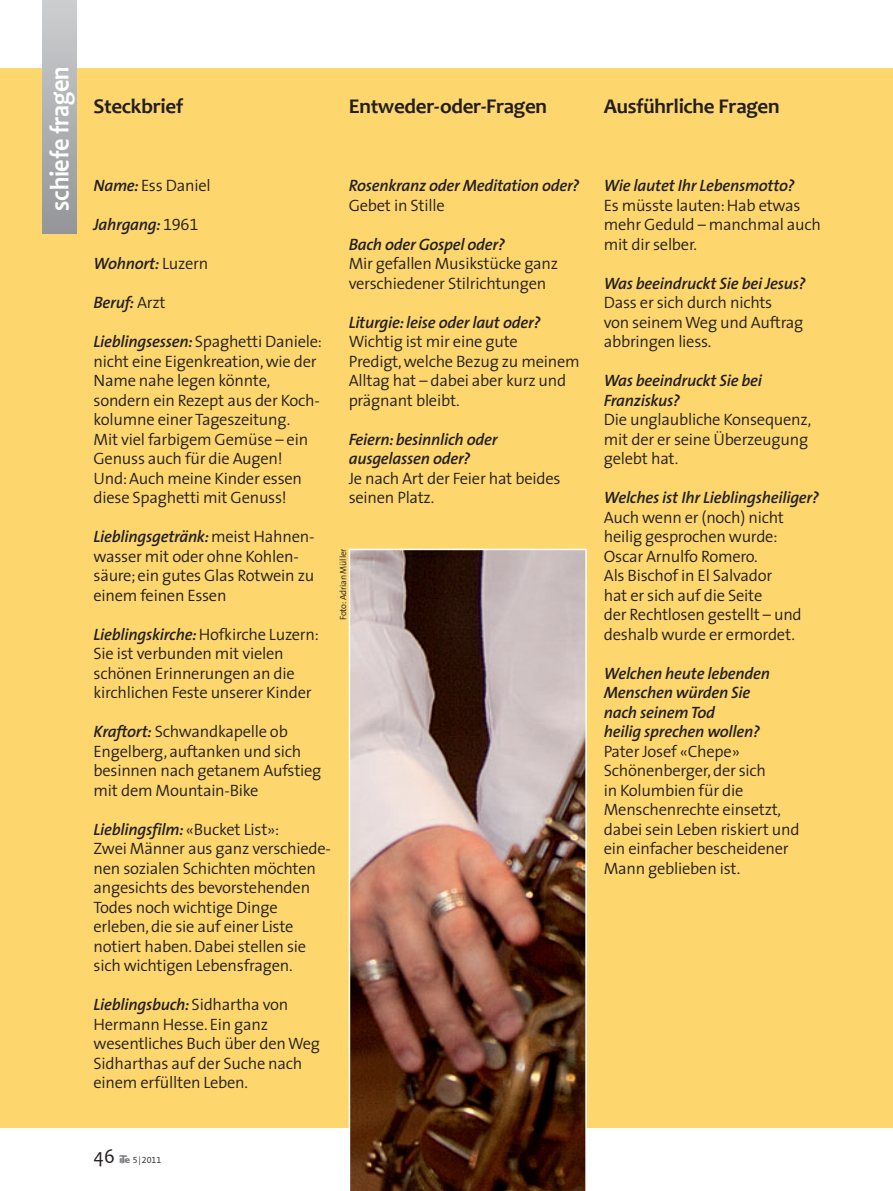
<style>
.page{position:relative;width:893px;height:1191px;background:#fff}
.page>*{position:absolute;margin:0;border:0;box-sizing:border-box;transform-origin:0 0}
.t1{font:700 27px "Candara";letter-spacing:-.015em;color:#fff;scale:.9 1}
.t2{font:700 21px "Candara";letter-spacing:-.015em;color:#231f20}
.t3{font:21px "Candara";color:#231f20;scale:.94 1}
.t4{font:300 16.5px/19.5px "The Sans SN";letter-spacing:-.015em;color:#231f20}
.t5{font:italic 600 16.5px/19.5px "The Sans SN";letter-spacing:-.015em;color:#231f20}
.t6{font:300 9px "The Sans SN";letter-spacing:-.015em;color:#231f20}
.s1{font-weight:600;font-style:italic}
.s2{font-weight:300;font-style:normal}
.s3{font-family:"Ite Font";font-weight:400;color:#808285}
</style>
<div class="page">
<div style="left:0;top:68px;width:893px;height:1059px;background:#fdd76d"></div>
<img style="left:349px;top:549px;width:238px;height:642px">
<div style="left:43px;top:0;width:34px;height:234px;background:linear-gradient(to bottom,#cdced0,#949599)"></div>
<h1 class="t1" style="left:43px;top:210px;width:161px;rotate:-90deg">schiefe fragen</h1>
<p class="t2" style="left:94px;top:93px;width:91px">Steckbrief</p>
<p class="t2" style="left:604px;top:93px;width:177px">Ausführliche Fragen</p>
<p class="t2" style="left:349px;top:93px;width:200px">Entweder-oder-Fragen</p>
<p class="t4" style="left:94px;top:177px;width:119px"><span class="s1">Name:</span> Ess Daniel</p>
<p class="t5" style="left:94px;top:216px;width:107px">Jahrgang: <span class="s2">1961</span></p>
<p class="t5" style="left:94px;top:255px;width:116px">Wohnort: <span class="s2">Luzern</span></p>
<p class="t5" style="left:94px;top:294px;width:74px">Beruf: <span class="s2">Arzt</span></p>
<p class="t4" style="left:94px;top:333px;width:230px"><span class="s1">Lieblingsessen:</span> Spaghetti Daniele: nicht eine Eigenkreation, wie der<br>Name nahe legen könnte, sondern ein Rezept aus der Koch&shy;kolumne einer Tageszeitung.<br>Mit viel farbigem Gemüse – ein<br>Genuss auch für die Augen!<br>Und: Auch meine Kinder essen diese Spaghetti mit Genuss!</p>
<p class="t4" style="left:94px;top:528px;width:223px"><span class="s1">Lieblingsgetränk:</span> meist Hahnen&shy;wasser mit oder ohne Kohlen&shy;säure; ein gutes Glas Rotwein zu einem feinen Essen</p>
<p class="t4" style="left:94px;top:626px;width:227px"><span class="s1">Lieblingskirche:</span> Hofkirche Luzern:<br>Sie ist verbunden mit vielen schönen Erinnerungen an die kirchlichen Feste unserer Kinder</p>
<p class="t4" style="left:94px;top:723px;width:229px"><span class="s1">Kraftort:</span> Schwandkapelle ob<br>Engelberg, auftanken und sich besinnen nach getanem Aufstieg mit dem Mountain-Bike</p>
<p class="t4" style="left:94px;top:821px;width:239px"><span class="s1">Lieblingsfilm:</span> «Bucket List»:<br>Zwei Männer aus ganz verschiede&shy;nen sozialen Schichten möchten angesichts des bevorstehenden<br>Todes noch wichtige Dinge erleben, die sie auf einer Liste notiert haben. Dabei stellen sie sich wichtigen Lebensfragen.</p>
<p class="t4" style="left:94px;top:996px;width:228px"><span class="s1">Lieblingsbuch:</span> Sidhartha von<br>Hermann Hesse. Ein ganz wesentliches Buch über den Weg<br>Sidharthas auf der Suche nach einem erfüllten Leben.</p>
<p class="t5" style="left:349px;top:177px;width:232px">Rosenkranz oder Meditation oder?</p>
<p class="t4" style="left:349px;top:197px;width:98px">Gebet in Stille</p>
<p class="t5" style="left:349px;top:236px;width:158px">Bach oder Gospel oder?</p>
<p class="t4" style="left:349px;top:255px;width:211px">Mir gefallen Musikstücke ganz verschiedener Stilrichtungen</p>
<p class="t5" style="left:349px;top:314px;width:193px">Liturgie: leise oder laut oder?</p>
<p class="t4" style="left:349px;top:333px;width:232px">Wichtig ist mir eine gute<br>Predigt, welche Bezug zu meinem<br>Alltag hat – dabei aber kurz und prägnant bleibt.</p>
<p class="t5" style="left:349px;top:431px;width:150px">Feiern: besinnlich oder ausgelassen oder?</p>
<p class="t4" style="left:349px;top:470px;width:213px">Je nach Art der Feier hat beides seinen Platz.</p>
<p class="t6" style="left:340px;top:620px;width:73px;rotate:-90deg">Foto: Adrian Müller</p>
<p class="t5" style="left:604px;top:177px;width:192px">Wie lautet Ihr Lebensmotto?</p>
<p class="t4" style="left:604px;top:197px;width:219px">Es müsste lauten: Hab etwas mehr Geduld – manchmal auch mit dir selber.</p>
<p class="t5" style="left:604px;top:275px;width:203px">Was beeindruckt Sie bei Jesus?</p>
<p class="t4" style="left:604px;top:294px;width:201px">Dass er sich durch nichts<br>von seinem Weg und Auftrag abbringen liess.</p>
<p class="t5" style="left:604px;top:372px;width:160px">Was beeindruckt Sie bei<br>Franziskus?</p>
<p class="t4" style="left:604px;top:411px;width:209px">Die unglaubliche Konsequenz, mit der er seine Überzeugung gelebt hat.</p>
<p class="t5" style="left:604px;top:489px;width:217px">Welches ist Ihr Lieblingsheiliger?</p>
<p class="t4" style="left:604px;top:509px;width:199px">Auch wenn er (noch) nicht heilig gesprochen wurde:<br>Oscar Arnulfo Romero.<br>Als Bischof in El Salvador<br>hat er sich auf die Seite<br>der Rechtlosen gestellt – und deshalb wurde er ermordet.</p>
<p class="t5" style="left:604px;top:665px;width:168px">Welchen heute lebenden<br>Menschen würden Sie nach seinem Tod<br>heilig sprechen wollen?</p>
<p class="t4" style="left:604px;top:743px;width:197px">Pater Josef «Chepe»<br>Schönenberger, der sich<br>in Kolumbien für die<br>Menschenrechte einsetzt, dabei sein Leben riskiert und ein einfacher bescheidener<br>Mann geblieben ist.</p>
<p class="t3" style="left:94px;top:1143px;width:24px">46</p>
<p class="t6" style="left:119px;top:1156px;width:44px"><span class="s3">a</span> 5|2011</p>
</div>
